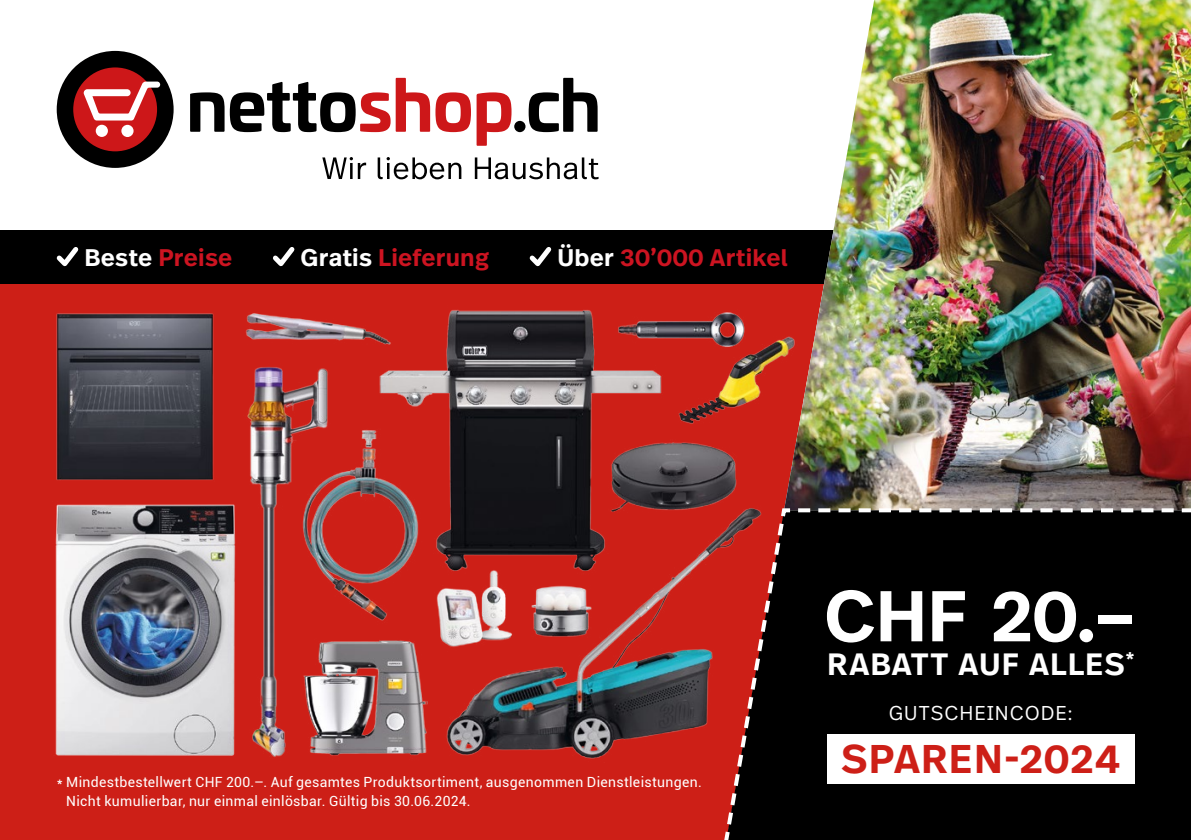
<style>
.page{position:relative;width:1191px;height:840px;background:#fff}
.page>*{position:absolute;margin:0;border:0;box-sizing:border-box;transform-origin:0 0}
.t1{font:600 71.6px "Real Text OT";color:#fff}
.t2{font:600 40px "Real Text OT";letter-spacing:.025em;color:#cd1f17}
.t3{font:600 30.8px "Real Text OT";letter-spacing:.035em;color:#fff}
.t4{font:600 24px "Real Text OT";letter-spacing:.01em;color:#cc1421}
.t5{font:300 20px "Real Text OT";letter-spacing:.045em;color:#fff}
.t6{font:14px/18.6px "Roboto";letter-spacing:.025em;color:#fff}
.s1{color:#fff}
</style>
<div class="page">
<div style="left:0;top:283px;width:784px;height:556px;background:#cd1f17"></div>
<div style="left:0;top:230px;width:1191px;height:53px;background:#000"></div>
<svg style="left:57px;top:51px;width:117px;height:117px"></svg>
<svg style="left:190px;top:92px;width:34px;height:40px"></svg>
<svg style="left:230px;top:82px;width:160px;height:50px"></svg>
<svg style="left:396px;top:78px;width:115px;height:68px"></svg>
<svg style="left:528px;top:78px;width:69px;height:54px"></svg>
<div style="left:514px;top:121px;width:11px;height:11px;background:#000;border-radius:50%"></div>
<svg style="left:322px;top:157px;width:44px;height:22px"></svg>
<svg style="left:378px;top:157px;width:83px;height:22px"></svg>
<svg style="left:475px;top:157px;width:123px;height:22px"></svg>
<img style="left:24px;top:472px;width:242px;height:315px">
<img style="left:50px;top:306px;width:170px;height:179px">
<img style="left:242px;top:365px;width:91px;height:397px">
<img style="left:701px;top:296px;width:60px;height:26px">
<img style="left:701px;top:442px;width:50px;height:50px">
<img style="left:287px;top:624px;width:142px;height:139px">
<img style="left:239px;top:291px;width:100px;height:74px">
<img style="left:784px;top:0;width:407px;height:506px">
<div style="left:718px;top:506px;width:473px;height:333px;background:#000"></div>
<div style="left:827px;top:733px;width:307px;height:49px;background:#fff"></div>
<img style="left:419px;top:628px;width:10px;height:25px">
<img style="left:294px;top:421px;width:135px;height:207px">
<img style="left:429px;top:492px;width:346px;height:280px">
<img style="left:339px;top:283px;width:362px;height:326px">
<img style="left:665px;top:322px;width:143px;height:120px">
<img style="left:524px;top:578px;width:74px;height:65px">
<svg style="left:273px;top:247px;width:22px;height:20px"></svg>
<svg style="left:529px;top:247px;width:23px;height:20px"></svg>
<svg style="left:56px;top:247px;width:23px;height:20px"></svg>
<h3 class="t4" style="left:84px;top:242px;width:149px"><span class="s1">Beste</span> Preise</h3>
<h3 class="t4" style="left:301px;top:242px;width:190px"><span class="s1">Gratis</span> Lieferung</h3>
<h3 class="t4" style="left:557px;top:242px;width:232px"><span class="s1">Über</span> 30ʼ000 Artikel</h3>
<p class="t6" style="left:66px;top:772px;width:637px;text-indent:-10px">* Mindestbestellwert CHF 200.–. Auf gesamtes Produktsortiment, ausgenommen Dienstleistungen.<br>Nicht kumulierbar, nur einmal einlösbar. Gültig bis 30.06.2024.</p>
<h1 class="t1" style="left:824px;top:569px;width:312px">CHF 20.–</h1>
<h3 class="t3" style="left:827px;top:644px;width:308px">RABATT AUF ALLES<sup>*</sup></h3>
<h3 class="t5" style="left:888px;top:700px;width:186px">GUTSCHEINCODE:</h3>
<h2 class="t2" style="left:841px;top:732px;width:281px">SPAREN-2024</h2>
</div>
